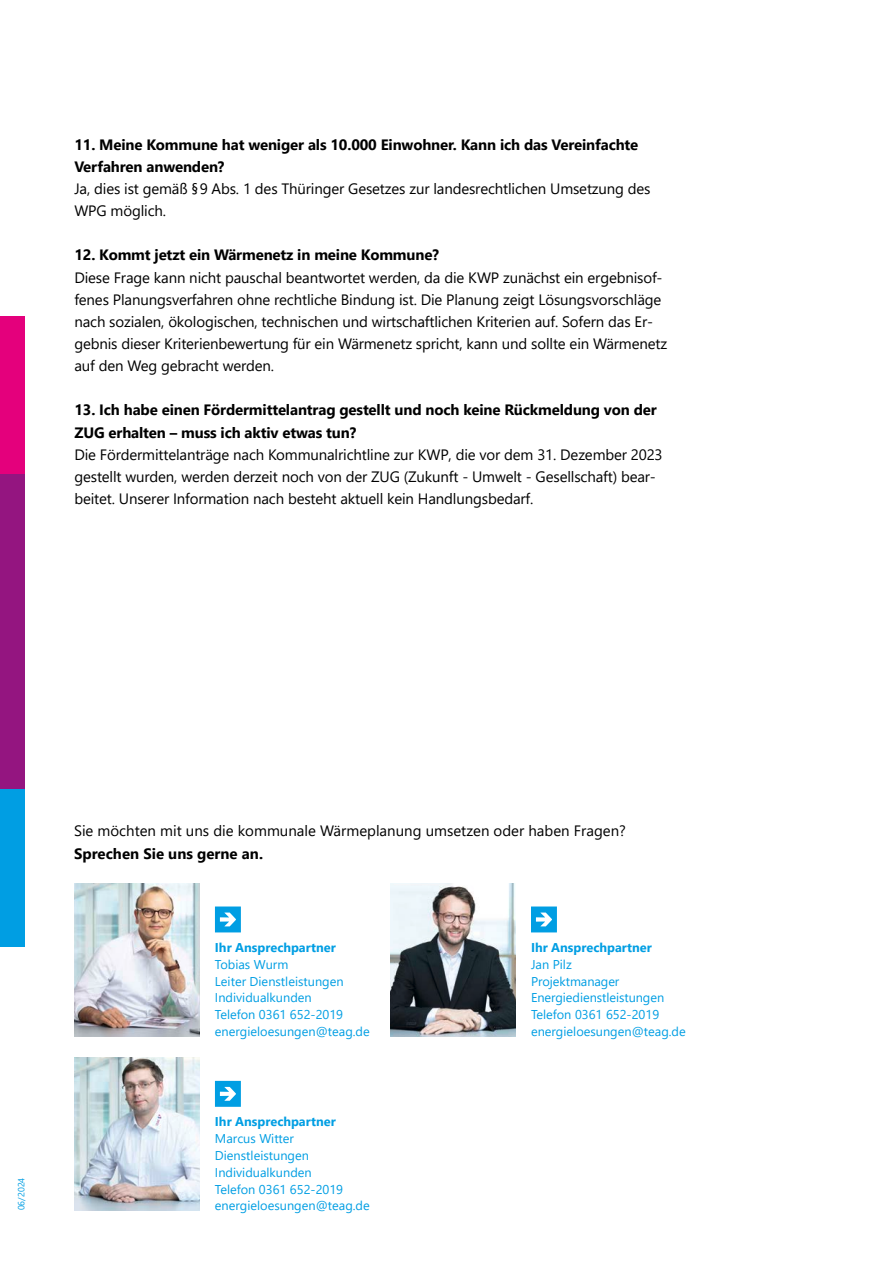
<style>
.page{position:relative;width:893px;height:1263px;background:#fff}
.page>*{position:absolute;margin:0;border:0;box-sizing:border-box;transform-origin:0 0}
.t1{font:15px/22.2px "Segoe UI";letter-spacing:-.01em;color:#000}
.t2{font:700 15px/22.2px "Segoe UI";letter-spacing:-.01em;color:#000}
.t3{font:12.75px/16.8px "Segoe UI";color:#009ee3}
.t4{font:700 12.75px "Segoe UI";color:#009ee3}
.t5{font:9px "Segoe UI";color:#009ee3}
</style>
<div class="page">
<div style="left:0;top:789px;width:25px;height:158px;background:#009ee3"></div>
<div style="left:0;top:474px;width:25px;height:315px;background:#941580"></div>
<div style="left:0;top:316px;width:25px;height:158px;background:#e4007c"></div>
<img style="left:75px;top:1057px;width:125px;height:153px">
<svg style="left:215px;top:1081px;width:26px;height:26px"></svg>
<img style="left:75px;top:883px;width:125px;height:153px">
<svg style="left:215px;top:906px;width:26px;height:26px"></svg>
<img style="left:391px;top:883px;width:125px;height:153px">
<svg style="left:531px;top:906px;width:26px;height:26px"></svg>
<p class="t2" style="left:74px;top:133px;width:565px">11. Meine Kommune hat weniger als 10.000 Einwohner. Kann ich das Vereinfachte<br>Verfahren anwenden?</p>
<p class="t1" style="left:74px;top:177px;width:578px">Ja, dies ist gemäß §9 Abs. 1 des Thüringer Gesetzes zur landesrechtlichen Umsetzung des<br>WPG möglich.</p>
<p class="t2" style="left:74px;top:244px;width:366px">12. Kommt jetzt ein Wärmenetz in meine Kommune?</p>
<p class="t1" style="left:74px;top:266px;width:594px">Diese Frage kann nicht pauschal beantwortet werden, da die KWP zunächst ein ergebnisof&shy;fenes Planungsverfahren ohne rechtliche Bindung ist. Die Planung zeigt Lösungsvorschläge nach sozialen, ökologischen, technischen und wirtschaftlichen Kriterien auf. Sofern das Er&shy;gebnis dieser Kriterienbewertung für ein Wärmenetz spricht, kann und sollte ein Wärmenetz auf den Weg gebracht werden.</p>
<p class="t2" style="left:74px;top:399px;width:584px">13. Ich habe einen Fördermittelantrag gestellt und noch keine Rückmeldung von der<br>ZUG erhalten – muss ich aktiv etwas tun?</p>
<p class="t1" style="left:74px;top:443px;width:590px">Die Fördermittelanträge nach Kommunalrichtline zur KWP, die vor dem 31. Dezember 2023 gestellt wurden, werden derzeit noch von der ZUG (Zukunft - Umwelt - Gesellschaft) bear&shy;beitet. Unserer Information nach besteht aktuell kein Handlungsbedarf.</p>
<p class="t5" style="left:14px;top:1210px;width:34px;rotate:-90deg">06/2024</p>
<p class="t1" style="left:74px;top:820px;width:553px">Sie möchten mit uns die kommunale Wärmeplanung umsetzen oder haben Fragen?</p>
<p class="t2" style="left:74px;top:842px;width:191px">Sprechen Sie uns gerne an.</p>
<p class="t4" style="left:215px;top:937px;width:122px">Ihr Ansprechpartner</p>
<p class="t3" style="left:215px;top:955px;width:156px">Tobias Wurm<br>Leiter Dienstleistungen<br>Individualkunden<br>Telefon 0361 652-2019 energieloesungen@teag.de</p>
<p class="t4" style="left:215px;top:1111px;width:122px">Ihr Ansprechpartner</p>
<p class="t3" style="left:215px;top:1130px;width:130px">Marcus Witter<br>Dienstleistungen<br>Individualkunden<br>Telefon 0361 652-2019</p>
<p class="t3" style="left:215px;top:1197px;width:156px">energieloesungen@teag.de</p>
<p class="t4" style="left:531px;top:937px;width:122px">Ihr Ansprechpartner</p>
<p class="t3" style="left:531px;top:955px;width:156px">Jan Pilz<br>Projektmanager<br>Energiedienstleistungen<br>Telefon 0361 652-2019 energieloesungen@teag.de</p>
</div>
